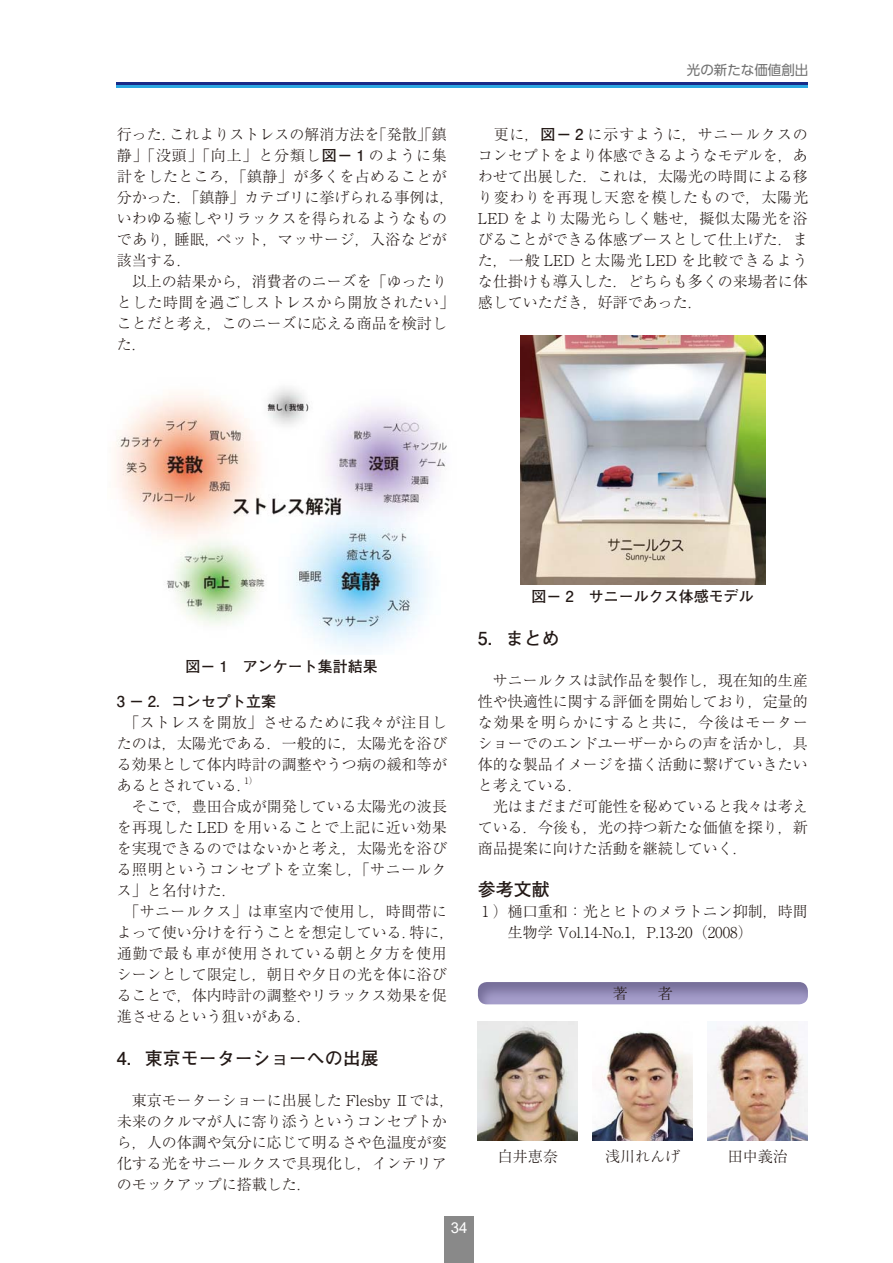
<style>
.page{position:relative;width:893px;height:1263px;background:#fff}
.page>*{position:absolute;margin:0;border:0;box-sizing:border-box;transform-origin:0 0}
.t1{font:18px "Futo Go B101 Pro Bold 90 msp RKSJ H";color:#231916}
.t2{font:15px/21px "Ryumin Pro Light 90 msp RKSJ H";color:#231916}
.t3{font:15px "Ryumin Pro Light 90 msp RKSJ H";letter-spacing:.025em;color:#231916}
.t4{font:15px "Futo Go B101 Pro Bold 90 msp RKSJ H";color:#231916}
.t5{font:15px "Ryumin Pro Light 90 msp RKSJ H";letter-spacing:.05em;color:#231916}
.t6{font:15px "Arial";color:#fff}
.t7{font:13.5px "UD Shin Go Pro Regular 90 msp RKSJ H";color:#717171}
.t8{font:8.7px "Ryumin Pro Light 90 msp RKSJ H";color:#231916}
.s1{font-family:"Futo Go B101 Pro Bold 90 msp RKSJ H"}
</style>
<div class="page">
<div style="left:444px;top:1216px;width:30px;height:47px;background:#898989"></div>
<hr style="left:117px;top:83px;width:691px;height:2px;background:#182a88">
<hr style="left:117px;top:86px;width:691px;height:2px;background:#2ca7e1">
<img style="left:115px;top:387px;width:332px;height:264px">
<img style="left:520px;top:336px;width:246px;height:248px">
<img style="left:478px;top:982px;width:330px;height:22px">
<img style="left:708px;top:1021px;width:100px;height:119px">
<img style="left:593px;top:1031px;width:100px;height:109px">
<img style="left:478px;top:1021px;width:100px;height:119px">
<p class="t2" style="left:117px;top:126px;width:339px">行った．これよりストレスの解消方法を「発散」「鎮静」「没頭」「向上」と分類し<span class="s1">図－ 1</span> のように集計をしたところ，「鎮静」が多くを占めることが分かった．「鎮静」カテゴリに挙げられる事例は，いわゆる癒しやリラックスを得られるようなものであり，睡眠，ペット，マッサージ，入浴などが該当する．<br>　以上の結果から，消費者のニーズを「ゆったりとした時間を過ごしストレスから開放されたい」ことだと考え，このニーズに応える商品を検討した．</p>
<p class="t7" style="left:687px;top:65px;width:123px">光の新たな価値創出</p>
<p class="t2" style="left:478px;top:126px;width:332px;text-align:justify">　更に，<span class="s1">図－ 2</span> に示すように，サニールクスのコンセプトをより体感できるようなモデルを，あわせて出展した．これは，太陽光の時間による移り変わりを再現し天窓を模したもので，太陽光LED をより太陽光らしく魅せ，擬似太陽光を浴びることができる体感ブースとして仕上げた．また，一般 LED と太陽光 LED を比較できるような仕掛けも導入した．どちらも多くの来場者に体感していただき，好評であった．</p>
<p class="t4" style="left:186px;top:661px;width:194px">図－ 1　アンケート集計結果</p>
<p class="t4" style="left:117px;top:696px;width:161px">3 － 2．コンセプト立案</p>
<p class="t2" style="left:117px;top:714px;width:332px;text-align:justify;text-indent:8px">「ストレスを開放」させるために我々が注目したのは，太陽光である．一般的に，太陽光を浴びる効果として体内時計の調整やうつ病の緩和等があるとされている．</p>
<p class="t8" style="left:244px;top:777px;width:15px">1）</p>
<p class="t2" style="left:117px;top:798px;width:332px">　そこで，豊田合成が開発している太陽光の波長</p>
<p class="t3" style="left:117px;top:822px;width:331px">を再現した LED を用いることで上記に近い効果</p>
<p class="t2" style="left:117px;top:840px;width:332px">を実現できるのではないかと考え，太陽光を浴び</p>
<p class="t3" style="left:117px;top:864px;width:331px">る照明というコンセプトを立案し，「サニールク</p>
<p class="t2" style="left:117px;top:882px;width:122px">ス」と名付けた．</p>
<p class="t3" style="left:124px;top:906px;width:324px">「サニールクス」は車室内で使用し，時間帯に</p>
<p class="t2" style="left:117px;top:924px;width:339px">よって使い分けを行うことを想定している．特に，</p>
<p class="t5" style="left:117px;top:948px;width:331px">通勤で最も車が使用されている朝と夕方を使用</p>
<p class="t2" style="left:117px;top:966px;width:332px">シーンとして限定し，朝日や夕日の光を体に浴び</p>
<p class="t2" style="left:117px;top:987px;width:332px">ることで，体内時計の調整やリラックス効果を促</p>
<p class="t2" style="left:117px;top:1008px;width:197px">進させるという狙いがある．</p>
<p class="t1" style="left:117px;top:1052px;width:264px">4．東京モーターショーへの出展</p>
<p class="t2" style="left:117px;top:1092px;width:339px">　東京モーターショーに出展した Flesby Ⅱでは，未来のクルマが人に寄り添うというコンセプトから，人の体調や気分に応じて明るさや色温度が変化する光をサニールクスで具現化し，インテリアのモックアップに搭載した．</p>
<p class="t4" style="left:532px;top:591px;width:224px">図－ 2　サニールクス体感モデル</p>
<p class="t1" style="left:478px;top:632px;width:84px">5．まとめ</p>
<p class="t2" style="left:478px;top:672px;width:332px">　サニールクスは試作品を製作し，現在知的生産性や快適性に関する評価を開始しており，定量的な効果を明らかにすると共に，今後はモーターショーでのエンドユーザーからの声を活かし，具体的な製品イメージを描く活動に繋げていきたいと考えている．<br>　光はまだまだ可能性を秘めていると我々は考えている．今後も，光の持つ新たな価値を探り，新商品提案に向けた活動を継続していく．</p>
<p class="t1" style="left:478px;top:882px;width:74px">参考文献</p>
<p class="t2" style="left:508px;top:903px;width:301px;text-indent:-26px">1 ）樋口重和：光とヒトのメラトニン抑制，時間生物学 Vol.14-No.1，P.13-20（2008）</p>
<p class="t2" style="left:613px;top:985px;width:62px">著　　者</p>
<p class="t2" style="left:498px;top:1148px;width:62px">白井恵奈</p>
<p class="t2" style="left:605px;top:1148px;width:76px">浅川れんげ</p>
<p class="t2" style="left:728px;top:1148px;width:62px">田中義治</p>
<p class="t6" style="left:451px;top:1220px;width:18px">34</p>
</div>
